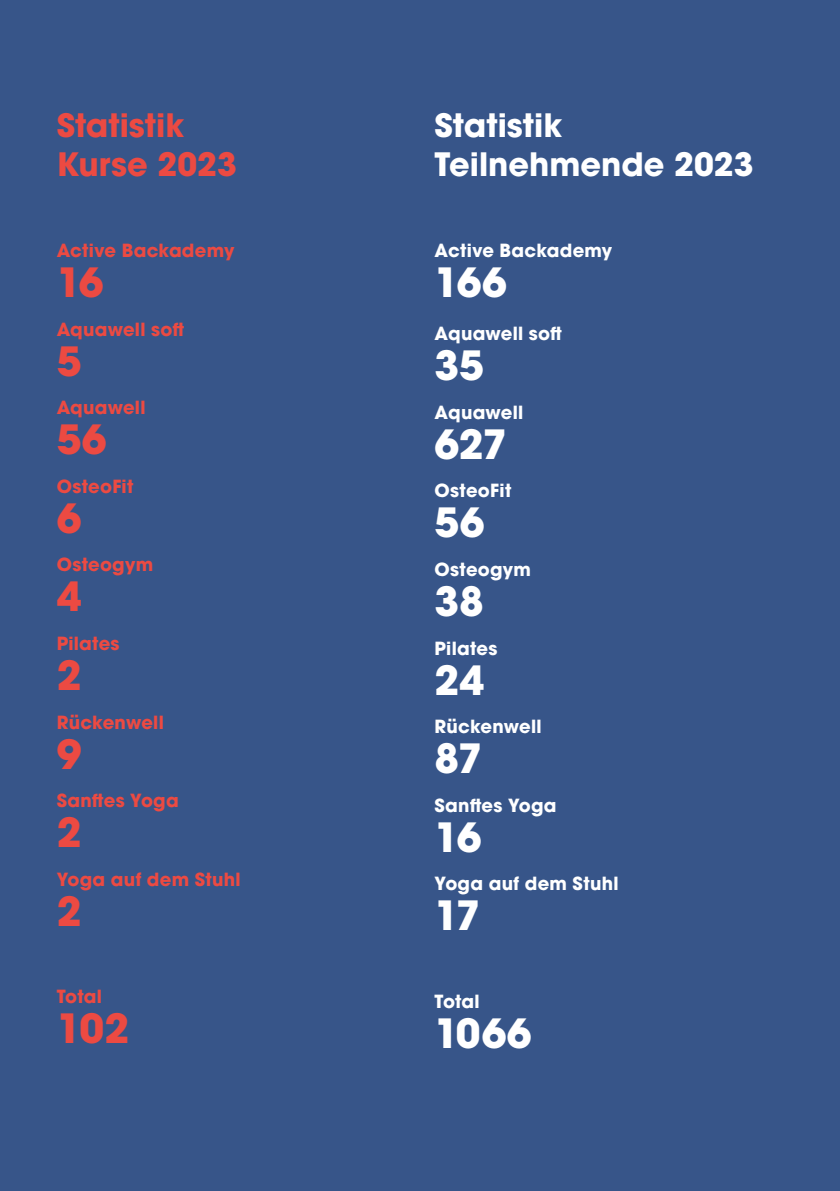
<style>
.page{position:relative;width:840px;height:1191px;background:#fff}
.page>*{position:absolute;margin:0;border:0;box-sizing:border-box;transform-origin:0 0}
.titel{font:700 40px "ITC Avant Garde Pro";letter-spacing:-.01em;color:#fff}
.titel-2{font:700 40px "ITC Avant Garde Pro";letter-spacing:-.02em;color:#ec4a42}
.lead{font:700 32px/38.4px "ITC Avant Garde Pro";color:#fff}
.lead-2{font:700 32px/38.4px "ITC Avant Garde Pro";color:#ec4a42}
.p_titel{font:700 18px "ITC Avant Garde Pro";letter-spacing:.015em;color:#ec4a42}
.p_titel-2{font:700 18px "ITC Avant Garde Pro";letter-spacing:.015em;color:#fff}
</style>
<div class="page">
<div style="left:0;top:0;width:839px;height:1191px;background:#375589"></div>
<p class="lead-2" style="left:57px;top:106px;width:181px">Statistik<br>Kurse 2023</p>
<p class="lead" style="left:434px;top:106px;width:320px">Statistik<br>Teilnehmende 2023</p>
<p class="p_titel" style="left:57px;top:238px;width:179px">Active Backademy</p>
<p class="titel-2" style="left:57px;top:255px;width:48px">16</p>
<p class="p_titel" style="left:57px;top:317px;width:129px">Aquawell soft</p>
<p class="titel-2" style="left:57px;top:334px;width:26px">5</p>
<p class="p_titel" style="left:57px;top:395px;width:90px">Aquawell</p>
<p class="titel-2" style="left:57px;top:413px;width:51px">56</p>
<p class="p_titel" style="left:57px;top:474px;width:78px">OsteoFit</p>
<p class="titel-2" style="left:57px;top:491px;width:26px">6</p>
<p class="p_titel" style="left:57px;top:553px;width:98px">Osteogym</p>
<p class="titel-2" style="left:57px;top:570px;width:26px">4</p>
<p class="p_titel" style="left:57px;top:631px;width:64px">Pilates</p>
<p class="titel-2" style="left:57px;top:648px;width:26px">2</p>
<p class="p_titel" style="left:57px;top:710px;width:108px">Rückenwell</p>
<p class="titel-2" style="left:57px;top:727px;width:26px">9</p>
<p class="p_titel" style="left:57px;top:788px;width:123px">Sanftes Yoga</p>
<p class="titel-2" style="left:57px;top:806px;width:26px">2</p>
<p class="p_titel" style="left:57px;top:867px;width:185px">Yoga auf dem Stuhl</p>
<p class="titel-2" style="left:57px;top:884px;width:26px">2</p>
<p class="p_titel" style="left:57px;top:984px;width:47px">Total</p>
<p class="titel-2" style="left:57px;top:1001px;width:74px">102</p>
<p class="p_titel-2" style="left:434px;top:238px;width:179px">Active Backademy</p>
<p class="titel" style="left:434px;top:255px;width:74px">166</p>
<p class="p_titel-2" style="left:434px;top:321px;width:129px">Aquawell soft</p>
<p class="titel" style="left:434px;top:338px;width:51px">35</p>
<p class="p_titel-2" style="left:434px;top:400px;width:90px">Aquawell</p>
<p class="titel" style="left:434px;top:417px;width:74px">627</p>
<p class="p_titel-2" style="left:434px;top:478px;width:78px">OsteoFit</p>
<p class="titel" style="left:434px;top:496px;width:51px">56</p>
<p class="p_titel-2" style="left:434px;top:557px;width:98px">Osteogym</p>
<p class="titel" style="left:434px;top:574px;width:51px">38</p>
<p class="p_titel-2" style="left:434px;top:636px;width:64px">Pilates</p>
<p class="titel" style="left:434px;top:653px;width:51px">24</p>
<p class="p_titel-2" style="left:434px;top:714px;width:108px">Rückenwell</p>
<p class="titel" style="left:434px;top:731px;width:49px">87</p>
<p class="p_titel-2" style="left:434px;top:793px;width:123px">Sanftes Yoga</p>
<p class="titel" style="left:434px;top:810px;width:48px">16</p>
<p class="p_titel-2" style="left:434px;top:871px;width:185px">Yoga auf dem Stuhl</p>
<p class="titel" style="left:434px;top:889px;width:47px">17</p>
<p class="p_titel-2" style="left:434px;top:989px;width:47px">Total</p>
<p class="titel" style="left:434px;top:1006px;width:98px">1066</p>
</div>
